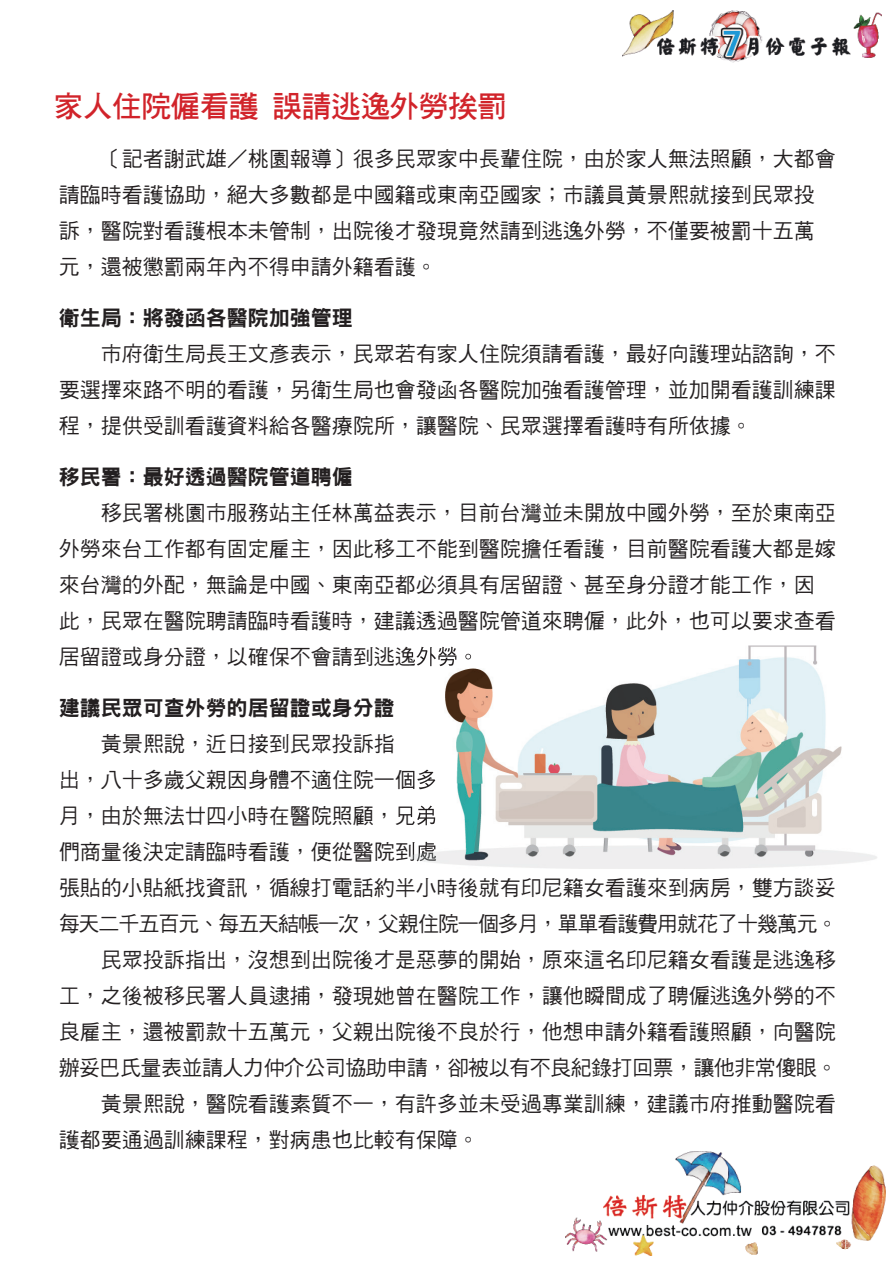
<style>
.page{position:relative;width:893px;height:1263px;background:#fff}
.page>*{position:absolute;margin:0;border:0;box-sizing:border-box;transform-origin:0 0}
.t1{font:30px "DF Hei W7 WIN BF";letter-spacing:-.025em;color:#d1232a}
.t2{font:21px/36px "DF Hei W5 WIN BF";color:#231f20}
.t3{font:21px "DFN Hei W9 WIN BF";color:#231f20}
.t4{font:21px "DF Hei W5 WIN BF";letter-spacing:-.05em;color:#231f20}
.t5{font:21px "DF Hei W5 WIN BF";letter-spacing:-.025em;color:#231f20}
</style>
<div class="page">
<img style="left:622px;top:11px;width:259px;height:52px">
<img style="left:565px;top:1151px;width:320px;height:104px">
<img style="left:417px;top:645px;width:460px;height:224px">
<img style="left:409px;top:646px;width:62px;height:20px">
<img style="left:409px;top:770px;width:26px;height:19px">
<img style="left:409px;top:806px;width:26px;height:19px">
<img style="left:409px;top:842px;width:27px;height:19px">
<h1 class="t1" style="left:53px;top:91px;width:455px">家人住院僱看護 誤請逃逸外勞挨罰</h1>
<p class="t2" style="left:59px;top:141px;width:779px;text-indent:42px">［記者謝武雄／桃園報導］很多民眾家中長輩住院，由於家人無法照顧，大都會請臨時看護協助，絕大多數都是中國籍或東南亞國家；市議員黃景熙就接到民眾投訴，醫院對看護根本未管制，出院後才發現竟然請到逃逸外勞，不僅要被罰十五萬元，還被懲罰兩年內不得申請外籍看護。</p>
<p class="t3" style="left:59px;top:307px;width:296px">衛生局：將發函各醫院加強管理</p>
<p class="t2" style="left:59px;top:336px;width:779px;text-align:justify;text-indent:42px">市府衛生局長王文彥表示，民眾若有家人住院須請看護，最好向護理站諮詢，不要選擇來路不明的看護，另衛生局也會發函各醫院加強看護管理，並加開看護訓練課程，提供受訓看護資料給各醫療院所，讓醫院、民眾選擇看護時有所依據。</p>
<p class="t3" style="left:59px;top:466px;width:296px">移民署：最好透過醫院管道聘僱</p>
<p class="t2" style="left:59px;top:495px;width:779px;text-indent:42px">移民署桃園市服務站主任林萬益表示，目前台灣並未開放中國外勞，至於東南亞外勞來台工作都有固定雇主，因此移工不能到醫院擔任看護，目前醫院看護大都是嫁來台灣的外配，無論是中國、東南亞都必須具有居留證、甚至身分證才能工作，因此，民眾在醫院聘請臨時看護時，建議透過醫院管道來聘僱，此外，也可以要求查看居留證或身分證，以確保不會請到逃逸外勞。</p>
<p class="t3" style="left:59px;top:697px;width:338px">建議民眾可查外勞的居留證或身分證</p>
<p class="t2" style="left:101px;top:726px;width:295px">黃景熙說，近日接到民眾投訴指</p>
<p class="t2" style="left:59px;top:762px;width:380px">出，八十多歲父親因身體不適住院一個多</p>
<p class="t2" style="left:59px;top:798px;width:380px">月，由於無法廿四小時在醫院照顧，兄弟</p>
<p class="t2" style="left:59px;top:834px;width:380px">們商量後決定請臨時看護，便從醫院到處</p>
<p class="t2" style="left:59px;top:869px;width:779px">張貼的小貼紙找資訊，循線打電話約半小時後就有印尼籍女看護來到病房，雙方談妥</p>
<p class="t4" style="left:59px;top:913px;width:781px">每天二千五百元、每五天結帳一次，父親住院一個多月，單單看護費用就花了十幾萬元。</p>
<p class="t2" style="left:101px;top:941px;width:736px">民眾投訴指出，沒想到出院後才是惡夢的開始，原來這名印尼籍女看護是逃逸移</p>
<p class="t2" style="left:59px;top:977px;width:779px">工，之後被移民署人員逮捕，發現她曾在醫院工作，讓他瞬間成了聘僱逃逸外勞的不</p>
<p class="t2" style="left:59px;top:1013px;width:779px">良雇主，還被罰款十五萬元，父親出院後不良於行，他想申請外籍看護照顧，向醫院</p>
<p class="t5" style="left:59px;top:1057px;width:780px">辦妥巴氏量表並請人力仲介公司協助申請，卻被以有不良紀錄打回票，讓他非常傻眼。</p>
<p class="t2" style="left:101px;top:1085px;width:736px">黃景熙說，醫院看護素質不一，有許多並未受過專業訓練，建議市府推動醫院看</p>
<p class="t2" style="left:59px;top:1121px;width:422px">護都要通過訓練課程，對病患也比較有保障。</p>
</div>
